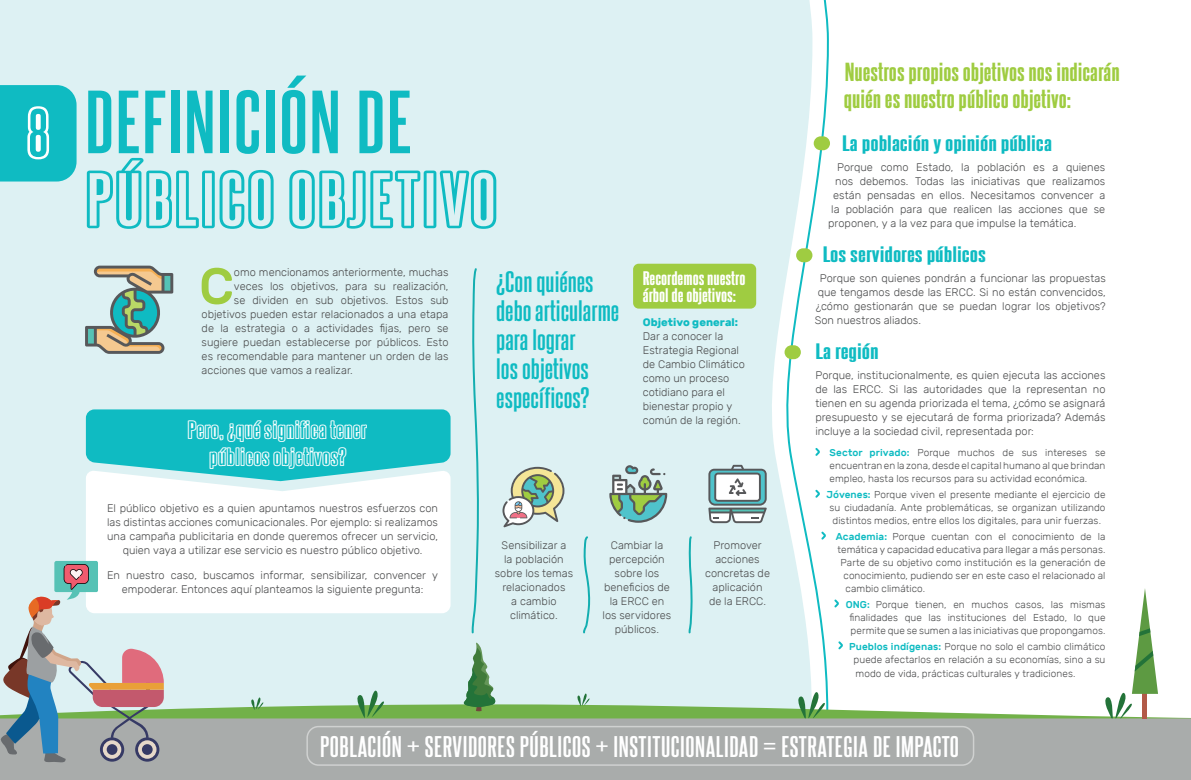
<style>
.page{position:relative;width:1191px;height:780px;background:#fff}
.page>*{position:absolute;margin:0;border:0;box-sizing:border-box;transform-origin:0 0}
.t1{font:700 76px "Steelfish Rg";letter-spacing:.02em;color:#0fbbc2;scale:1.16 1}
.t2{font:66.5px "Steelfish Outline";letter-spacing:.02em;color:#0fbbc2;scale:1.16 1}
.t3{font:60px "Steelfish Outline";color:#fff;scale:1.1 1}
.t4{font:500 51px "Rubik";color:#9fcc41}
.t5{font:700 25.7px "Steelfish Rg";letter-spacing:.02em;color:#fff;scale:1.1 1}
.t6{font:700 25.5px/29px "Steelfish Rg";color:#0fbbc2;scale:1.18 1}
.t7{font:22.5px/27px "Steelfish Eb";color:#9fcc41;scale:1.22 1}
.t8{font:21.3px/27px "Steelfish Outline";color:#fff;text-align:center;scale:1.18 1}
.t9{font:19.2px "Steelfish Eb";color:#0fbbc2;scale:1.47 1}
.t10{font:16.9px/17.3px "Steelfish Eb";color:#fff;scale:1.22 1}
.t11{font:300 11px/14px "Rubik";color:#4b4c4d;text-align:center}
.t12{font:700 11px "Rubik";letter-spacing:.005em;color:#0fbbc2}
.t13{font:300 10px/13px "Rubik";letter-spacing:.005em;color:#4b4c4d;text-align:center}
.s1{font-weight:500;color:#0fbbc2}
</style>
<div class="page">
<div style="left:0;top:0;width:772px;height:704px;background:#ddf1f3"></div>
<svg style="left:772px;top:0;width:58px;height:704px"></svg>
<div style="left:633px;top:264px;width:123px;height:44px;background:#9fcc41;border-radius:6px"></div>
<div style="left:86px;top:409px;width:364px;height:53px;background:#0fbbc2;border-radius:9px"></div>
<svg style="left:86px;top:470px;width:364px;height:143px"></svg>
<svg style="left:85px;top:265px;width:88px;height:89px;background:#a2b8aa"></svg>
<svg style="left:609px;top:465px;width:58px;height:57px;background:#97baac"></svg>
<svg style="left:708px;top:465px;width:59px;height:58px"></svg>
<svg style="left:502px;top:467px;width:62px;height:60px;background:#b8c5af"></svg>
<svg style="left:582px;top:534px;width:9px;height:119px"></svg>
<svg style="left:687px;top:534px;width:6px;height:170px"></svg>
<svg style="left:471px;top:266px;width:9px;height:368px;background:#b0e2e4"></svg>
<div style="left:813px;top:136px;width:17px;height:14px;background:#9fcc41;border-radius:7px"></div>
<div style="left:796px;top:248px;width:16px;height:14px;background:#9fcc41;border-radius:7px"></div>
<div style="left:784px;top:345px;width:17px;height:14px;background:#9fcc41;border-radius:7px"></div>
<div style="left:0;top:85px;width:77px;height:96px;background:#0fbbc2"></div>
<svg style="left:164px;top:704px;width:1026px;height:14px;fill:#72b149"></svg>
<svg style="left:461px;top:640px;width:36px;height:71px;background:#90ba9a"></svg>
<svg style="left:353px;top:684px;width:33px;height:34px"></svg>
<svg style="left:794px;top:686px;width:33px;height:32px"></svg>
<svg style="left:575px;top:691px;width:15px;height:15px"></svg>
<svg style="left:249px;top:694px;width:15px;height:16px"></svg>
<div style="left:0;top:718px;width:1191px;height:62px;background:#a9acab"></div>
<svg style="left:1100px;top:588px;width:58px;height:132px"></svg>
<svg style="left:813px;top:446px;width:9px;height:11px"></svg>
<svg style="left:813px;top:488px;width:9px;height:11px"></svg>
<svg style="left:819px;top:529px;width:9px;height:12px"></svg>
<svg style="left:834px;top:599px;width:5px;height:9px"></svg>
<svg style="left:838px;top:641px;width:5px;height:9px"></svg>
<div style="left:306px;top:725px;width:668px;height:40px;border:2px solid #fff;border-radius:11px"></div>
<svg style="left:0;top:561px;width:164px;height:202px;background:#b9bec0"></svg>
<h3 class="t3" style="left:26px;top:89px;width:23px">8</h3>
<h1 class="t1" style="left:85px;top:68px;width:283px">DEFINICIÓN DE</h1>
<h2 class="t2" style="left:85px;top:151px;width:357px">PÚBLICO OBJETIVO</h2>
<h3 class="t4" style="left:199px;top:257px;width:36px">C</h3>
<p class="t11" style="left:234px;top:265px;width:216px">omo mencionamos anteriormente, muchas</p>
<p class="t11" style="left:234px;top:279px;width:216px">veces los objetivos, para su realización,</p>
<p class="t11" style="left:234px;top:293px;width:216px">se dividen en sub objetivos. Estos sub</p>
<p class="t11" style="left:202px;top:307px;width:248px">objetivos pueden estar relacionados a una etapa</p>
<p class="t11" style="left:202px;top:321px;width:248px">de la estrategia o a actividades fijas, pero se</p>
<p class="t11" style="left:202px;top:335px;width:248px">sugiere puedan establecerse por públicos. Esto</p>
<p class="t11" style="left:202px;top:349px;width:248px">es recomendable para mantener un orden de las</p>
<p class="t11" style="left:202px;top:363px;width:153px">acciones que vamos a realizar.</p>
<h3 class="t8" style="left:188px;top:414px;width:154px">Pero, ¿qué significa tener públicos objetivos?</h3>
<h3 class="t6" style="left:496px;top:264px;width:106px">¿Con quiénes debo articularme para lograr<br>los objetivos específicos?</h3>
<h3 class="t10" style="left:643px;top:268px;width:86px">Recordemos nuestro árbol de objetivos:</h3>
<p class="t12" style="left:643px;top:316px;width:97px">Objetivo general:</p>
<p class="t11" style="left:643px;top:329px;width:104px;text-align:left">Dar a conocer la<br>Estrategia Regional de Cambio Climático como un proceso cotidiano para el bienestar propio y común de la región.</p>
<p class="t11" style="left:107px;top:501px;width:332px">El público objetivo es a quien apuntamos nuestros esfuerzos con las distintas acciones comunicacionales. Por ejemplo: si realizamos una campaña publicitaria en donde queremos ofrecer un servicio, quien vaya a utilizar ese servicio es nuestro público objetivo.</p>
<p class="t11" style="left:107px;top:568px;width:332px">En nuestro caso, buscamos informar, sensibilizar, convencer y empoderar. Entonces aquí planteamos la siguiente pregunta:</p>
<p class="t11" style="left:495px;top:538px;width:80px">Sensibilizar a<br>la población sobre los temas relacionados<br>a cambio climático.</p>
<p class="t11" style="left:602px;top:538px;width:70px">Cambiar la percepción sobre los beneficios de la ERCC en los servidores públicos.</p>
<p class="t11" style="left:705px;top:538px;width:66px">Promover acciones concretas de aplicación de la ERCC.</p>
<h3 class="t7" style="left:843px;top:56px;width:228px">Nuestros propios objetivos nos indicarán quién es nuestro público objetivo:</h3>
<h3 class="t9" style="left:842px;top:129px;width:144px">La población y opinión pública</h3>
<p class="t11" style="left:837px;top:160px;width:269px">Porque como Estado, la población es a quienes</p>
<p class="t11" style="left:835px;top:174px;width:272px">nos debemos. Todas las iniciativas que realizamos</p>
<p class="t11" style="left:833px;top:188px;width:273px">están pensadas en ellos. Necesitamos convencer a</p>
<p class="t11" style="left:831px;top:202px;width:275px">la población para que realicen las acciones que se</p>
<p class="t11" style="left:828px;top:216px;width:250px">proponen, y a la vez para que impulse la temática.</p>
<h3 class="t9" style="left:822px;top:240px;width:113px">Los servidores públicos</h3>
<p class="t11" style="left:814px;top:271px;width:293px;text-align:justify;text-indent:5px">Porque son quienes pondrán a funcionar las propuestas que tengamos desde las ERCC. Si no están convencidos, ¿cómo gestionarán que se puedan lograr los objetivos?<br>Son nuestros aliados.</p>
<h3 class="t9" style="left:815px;top:337px;width:45px">La región</h3>
<p class="t11" style="left:815px;top:368px;width:291px;text-align:justify">Porque, institucionalmente, es quien ejecuta las acciones de las ERCC. Si las autoridades que la representan no tienen en su agenda priorizada el tema, ¿cómo se asignará presupuesto y se ejecutará de forma priorizada? Además incluye a la sociedad civil, representada por:</p>
<p class="t13" style="left:829px;top:446px;width:277px;text-align:justify"><span class="s1">Sector privado:</span> Porque muchos de sus intereses se encuentran en la zona, desde el capital humano al que brindan empleo, hasta los recursos para su actividad económica.</p>
<p class="t13" style="left:826px;top:488px;width:280px"><span class="s1">Jóvenes:</span> Porque viven el presente mediante el ejercicio de su ciudadanía. Ante problemáticas, se organizan utilizando distintos medios, entre ellos los digitales, para unir fuerzas.</p>
<p class="t13" style="left:835px;top:530px;width:271px"><span class="s1">Academia:</span> Porque cuentan con el conocimiento de la</p>
<p class="t13" style="left:837px;top:543px;width:269px">temática y capacidad educativa para llegar a más personas.</p>
<p class="t13" style="left:840px;top:556px;width:266px">Parte de su objetivo como institución es la generación de</p>
<p class="t13" style="left:843px;top:569px;width:263px">conocimiento, pudiendo ser en este caso el relacionado al</p>
<p class="t13" style="left:845px;top:582px;width:81px">cambio climático.</p>
<p class="t13" style="left:845px;top:597px;width:261px"><span class="s1">ONG:</span> Porque tienen, en muchos casos, las mismas finalidades que las instituciones del Estado, lo que permite que se sumen a las iniciativas que propongamos.</p>
<p class="t13" style="left:849px;top:639px;width:258px"><span class="s1">Pueblos indígenas:</span> Porque no solo el cambio climático puede afectarlos en relación a su economías, sino a su</p>
<p class="t13" style="left:855px;top:666px;width:221px">modo de vida, prácticas culturales y tradiciones.</p>
<h3 class="t5" style="left:320px;top:727px;width:582px">POBLACIÓN + SERVIDORES PÚBLICOS + INSTITUCIONALIDAD = ESTRATEGIA DE IMPACTO</h3>
</div>
